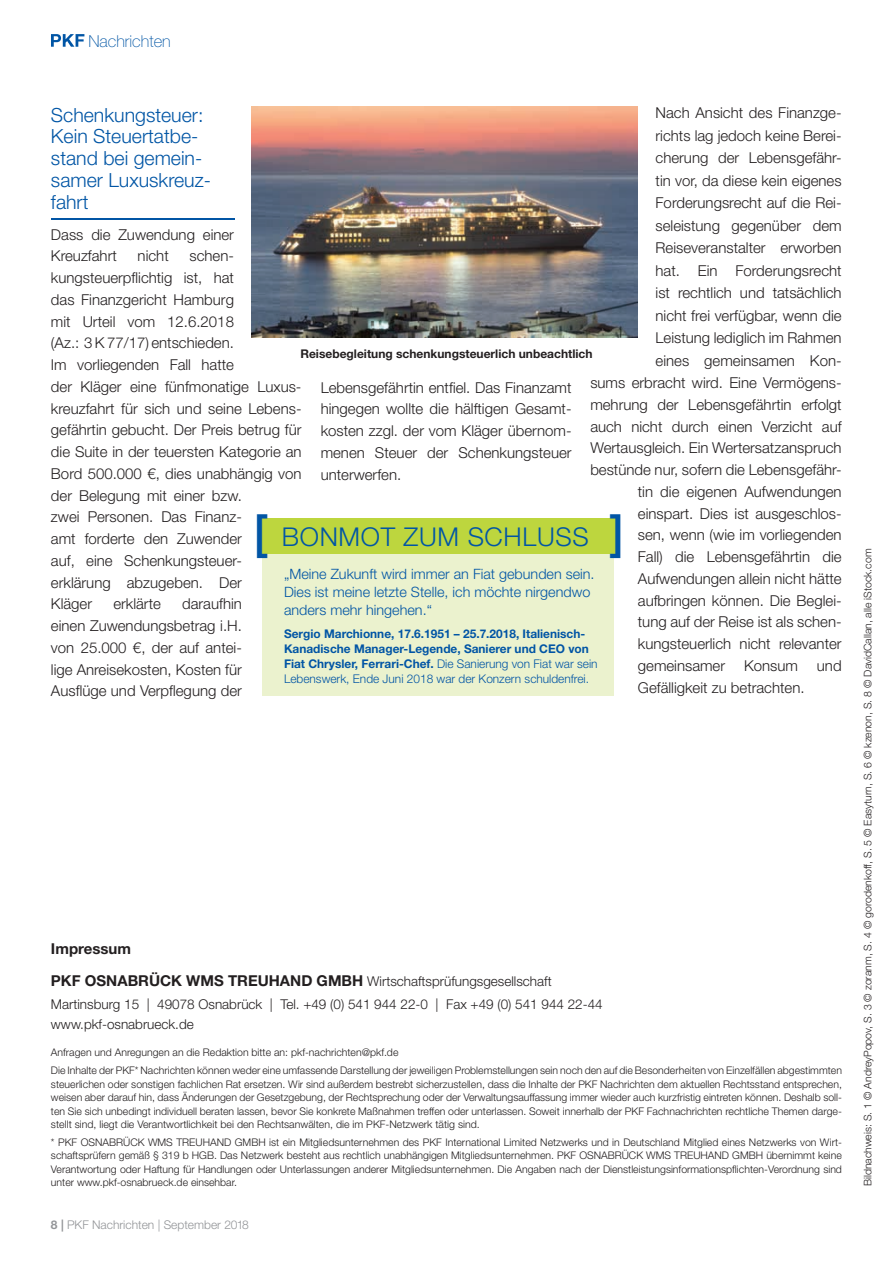
<style>
.page{position:relative;width:893px;height:1263px;background:#fff}
.page>*{position:absolute;margin:0;border:0;box-sizing:border-box;transform-origin:0 0}
.t1{font:300 25.95px "Helvetica Neue LT";letter-spacing:.025em;color:#0155a5}
.t2{font:300 19.5px/21.9px "Helvetica Neue LT";color:#0155a5}
.t3{font:100 16.5px "Helvetica Neue LT";color:#0155a5}
.t4{font:300 15px/21.8px "Helvetica Neue LT";color:#231f20}
.t5{font:700 15px "Helvetica Neue LT";color:#231f20}
.t6{font:300 14.25px/18px "Helvetica Neue LT";color:#0155a5}
.t7{font:300 13.5px/23.7px "Helvetica Neue LT";color:#231f20}
.t8{font:700 12px/15px "Helvetica Neue LT";color:#0155a5}
.t9{font:700 12px "Helvetica Neue LT";color:#231f20}
.t10{font:300 12px "Helvetica Neue LT";color:#939598}
.t11{font:300 10.5px/13.5px "Helvetica Neue LT";color:#231f20;text-align:justify}
.s1{font-weight:500;font-size:47.55px}
.s2{font-weight:300}
.s3{font-weight:700;font-size:15px}
.s4{font-weight:700}
</style>
<div class="page">
<hr style="left:51px;top:218px;width:183px;height:1px;background:#0155a5">
<div style="left:263px;top:542px;width:351px;height:154px;background:#ebf2ce"></div>
<div style="left:261px;top:519px;width:358px;height:35px;background:#bdd63e"></div>
<img style="left:252px;top:106px;width:386px;height:232px">
<svg style="left:51px;top:34px;width:33px;height:13px"></svg>
<p class="t3" style="left:88px;top:35px;width:84px">Nachrichten</p>
<p class="t4" style="left:655px;top:104px;width:188px">Nach Ansicht des Finanzge-</p>
<p class="t4" style="left:655px;top:126px;width:187px">richts lag jedoch keine Berei-</p>
<p class="t4" style="left:655px;top:149px;width:188px">cherung der Lebensgefähr-</p>
<p class="t4" style="left:655px;top:171px;width:188px">tin vor, da diese kein eigenes</p>
<p class="t4" style="left:655px;top:194px;width:188px">Forderungsrecht auf die Rei-</p>
<p class="t4" style="left:655px;top:216px;width:187px">seleistung gegenüber dem</p>
<p class="t4" style="left:655px;top:239px;width:187px">Reiseveranstalter erworben</p>
<p class="t4" style="left:655px;top:261px;width:187px">hat. Ein Forderungsrecht</p>
<p class="t4" style="left:655px;top:284px;width:187px">ist rechtlich und tatsächlich</p>
<p class="t4" style="left:655px;top:306px;width:188px">nicht frei verfügbar, wenn die</p>
<p class="t4" style="left:655px;top:329px;width:188px">Leistung lediglich im Rahmen</p>
<p class="t4" style="left:655px;top:351px;width:187px">eines gemeinsamen Kon-</p>
<p class="t4" style="left:590px;top:374px;width:253px">sums erbracht wird. Eine Vermögens-</p>
<p class="t4" style="left:590px;top:396px;width:253px">mehrung der Lebensgefährtin erfolgt</p>
<p class="t4" style="left:590px;top:417px;width:253px">auch nicht durch einen Verzicht auf</p>
<p class="t4" style="left:590px;top:439px;width:253px">Wertausgleich. Ein Wertersatzanspruch</p>
<p class="t4" style="left:590px;top:461px;width:253px">bestünde nur, sofern die Lebensgefähr-</p>
<p class="t4" style="left:638px;top:483px;width:205px">tin die eigenen Aufwendungen</p>
<p class="t4" style="left:638px;top:504px;width:205px">einspart. Dies ist ausgeschlos-</p>
<p class="t4" style="left:638px;top:526px;width:205px">sen, wenn (wie im vorliegenden</p>
<p class="t4" style="left:638px;top:548px;width:205px">Fall) die Lebensgefährtin die</p>
<p class="t4" style="left:638px;top:570px;width:205px">Aufwendungen allein nicht hätte</p>
<p class="t4" style="left:638px;top:591px;width:205px">aufbringen können. Die Beglei-</p>
<p class="t4" style="left:638px;top:613px;width:205px">tung auf der Reise ist als schen-</p>
<p class="t4" style="left:638px;top:635px;width:205px">kungsteuerlich nicht relevanter</p>
<p class="t4" style="left:638px;top:657px;width:89px">gemeinsamer</p>
<p class="t4" style="left:744px;top:657px;width:55px">Konsum</p>
<p class="t4" style="left:817px;top:657px;width:26px">und</p>
<p class="t4" style="left:638px;top:678px;width:168px">Gefälligkeit zu betrachten.</p>
<h2 class="t2" style="left:51px;top:106px;width:161px">Schenkungsteuer:<br>Kein Steuertatbe&shy;stand bei gemein&shy;samer Luxuskreuz&shy;fahrt</h2>
<p class="t4" style="left:51px;top:225px;width:184px">Dass die Zuwendung einer<br>Kreuzfahrt</p>
<p class="t4" style="left:51px;top:247px;width:252px;text-indent:139px">schen&shy;kungsteuerpflichtig ist, hat<br>das Finanzgericht Hamburg<br>mit Urteil vom 12.6.2018<br>(Az.: 3 K 77/17) entschieden.<br>Im vorliegenden Fall hatte<br>der Kläger eine fünfmonatige Luxus&shy;kreuzfahrt für sich und seine Lebens&shy;gefährtin gebucht. Der Preis betrug für die Suite in der teuersten Kategorie an<br>Bord 500.000 €, dies unabhängig von der Belegung mit einer bzw.<br>zwei Personen. Das Finanz-<br>amt forderte den Zuwender<br>auf, eine Schenkungsteuer&shy;erklärung abzugeben. Der<br>Kläger</p>
<p class="t4" style="left:138px;top:247px;width:33px">nicht</p>
<p class="t9" style="left:300px;top:350px;width:294px">Reisebegleitung schenkungsteuerlich unbeachtlich</p>
<p class="t4" style="left:321px;top:378px;width:252px;text-align:justify">Lebensgefährtin entfiel. Das Finanzamt hingegen wollte die hälftigen Gesamt&shy;kosten zzgl. der vom Kläger übernom&shy;menen Steuer der Schenkungsteuer unterwerfen.</p>
<h1 class="t1" style="left:254px;top:527px;width:371px"><span class="s1">[</span> BONMOT ZUM SCHLUSS <span class="s1">]</span></h1>
<p class="t6" style="left:284px;top:567px;width:312px">„Meine Zukunft wird immer an Fiat gebunden sein.<br>Dies ist meine letzte Stelle, ich möchte nirgendwo anders mehr hingehen.“</p>
<p class="t8" style="left:284px;top:628px;width:315px">Sergio Marchionne, 17.6.1951 – 25.7.2018, Italienisch-Kanadische Manager-Legende, Sanierer und CEO von Fiat Chrysler, Ferrari-Chef. <span class="s2">Die Sanierung von Fiat war sein Lebenswerk, Ende Juni 2018 war der Konzern schuldenfrei.</span></p>
<p class="t4" style="left:51px;top:595px;width:192px;text-align:justify;text-indent:131px">daraufhin einen Zuwendungsbetrag i.H. von 25.000 €, der auf antei&shy;lige Anreisekosten, Kosten für Ausflüge und Verpflegung der</p>
<p class="t4" style="left:113px;top:595px;width:49px">erklärte</p>
<p class="t5" style="left:51px;top:943px;width:81px">Impressum</p>
<p class="t7" style="left:51px;top:971px;width:553px"><span class="s3">PKF OSNABRÜCK WMS TREUHAND GMBH</span> Wirtschaftsprüfungsgesellschaft<br>Martinsburg 15 | 49078 Osnabrück | Tel. +49 (0) 541 944 22-0 | Fax +49 (0) 541 944 22-44</p>
<p class="t7" style="left:51px;top:1014px;width:144px">www.pkf-osnabrueck.de</p>
<p class="t11" style="left:51px;top:1045px;width:792px;line-height:17.7px">Anfragen und Anregungen an die Redaktion bitte an: pkf-nachrichten@pkf.de<br>Die Inhalte der PKF* Nachrichten können weder eine umfassende Darstellung der jeweiligen Problemstellungen sein noch den auf die Besonderheiten von Einzelfällen abgestimmten</p>
<p class="t11" style="left:51px;top:1078px;width:792px">steuerlichen oder sonstigen fachlichen Rat ersetzen. Wir sind außerdem bestrebt sicherzustellen, dass die Inhalte der PKF Nachrichten dem aktuellen Rechtsstand entsprechen, weisen aber darauf hin, dass Änderungen der Gesetzgebung, der Recht sprechung oder der Verwaltungsauffassung immer wieder auch kurzfristig eintreten können. Deshalb soll&shy;ten Sie sich unbedingt individuell beraten lassen, bevor Sie konkrete Maßnahmen treffen oder unterlassen. Soweit innerhalb der PKF Fachnachrichten rechtliche Themen darge&shy;stellt sind, liegt die Verantwortlichkeit bei den Rechtsanwälten, die im PKF-Netzwerk tätig sind.</p>
<p class="t11" style="left:51px;top:1137px;width:792px">* PKF OSNABRÜCK WMS TREUHAND GMBH ist ein Mitgliedsunternehmen des PKF International Limited Netzwerks und in Deutschland Mitglied eines Netzwerks von Wirt&shy;schaftsprüfern gemäß § 319 b HGB. Das Netzwerk besteht aus rechtlich unabhängigen Mitgliedsunternehmen. PKF OSNABRÜCK WMS TREUHAND GMBH übernimmt keine Verantwortung oder Haftung für Handlungen oder Unterlassungen anderer Mitgliedsunternehmen. Die Angaben nach der Dienstleistungsinformations pflichten-Verordnung sind unter www.pkf-osnabrueck.de einsehbar.</p>
<p class="t10" style="left:51px;top:1220px;width:199px"><span class="s4">8 |</span> PKF Nachrichten | September 2018</p>
<p class="t11" style="left:862px;top:1186px;width:639px;rotate:-90deg">Bildnachweis: S. 1 © AndreyPopov, S. 3 © zoranm, S. 4 © gorodenkoff, S. 5 © Easyturn, S. 6 © kzenon, S. 8 © DavidCallan, alle iStock.com</p>
</div>
